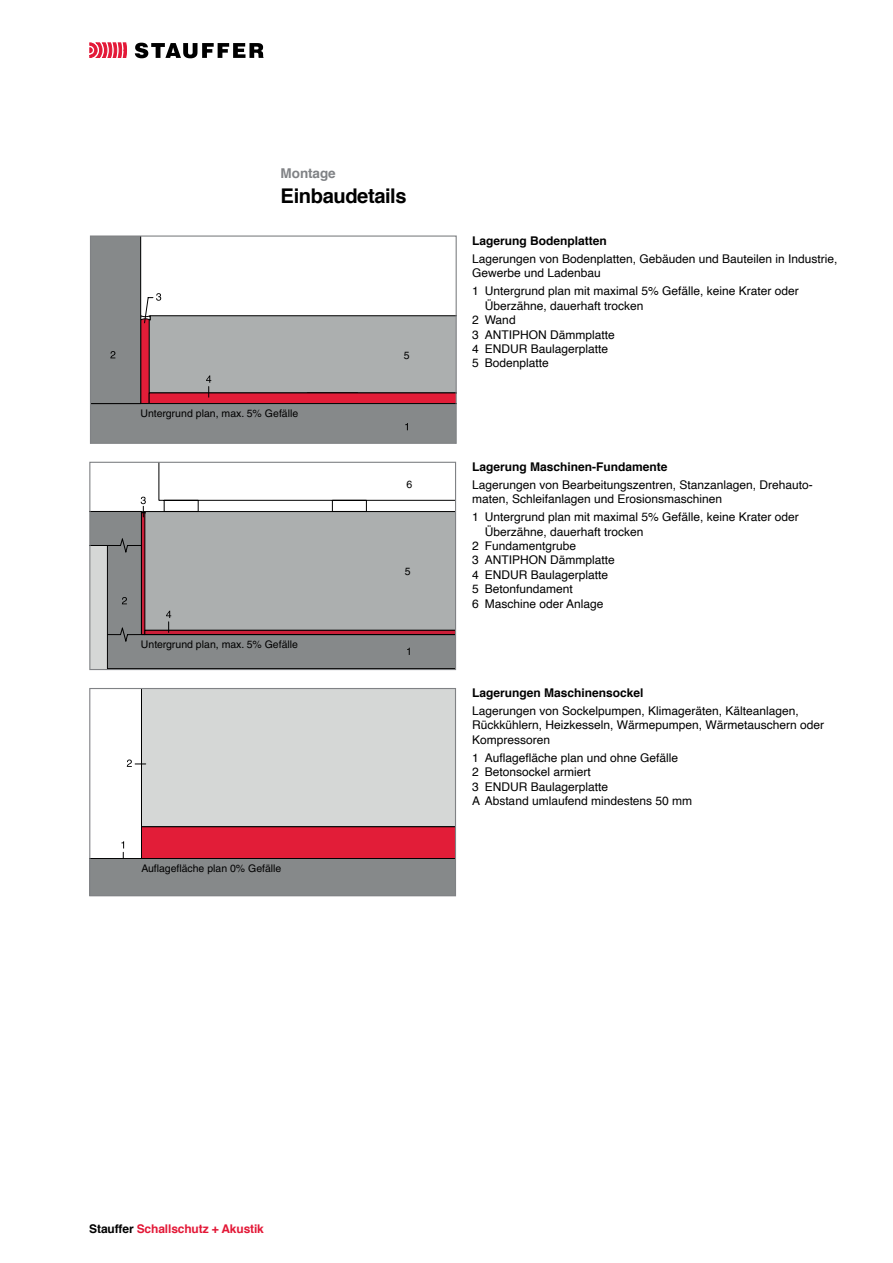
<style>
.page{position:relative;width:893px;height:1263px;background:#fff}
.page>*{position:absolute;margin:0;border:0;box-sizing:border-box;transform-origin:0 0}
.Titel_1{font:700 20.25px "Helvetica";letter-spacing:-.02em;color:#000}
.Dokumententitel{font:700 13.5px "Helvetica";letter-spacing:-.005em;color:#808285}
.Legende{font:12px/14.4px "Helvetica";color:#000}
.Legende_Titel{font:700 12px "Helvetica";color:#000}
.Fliesstext_Aufzählun{font:12px "Helvetica LT Std";color:#000}
.t1{font:700 12px "Helvetica";letter-spacing:-.01em;color:#e31837}
.t2{font:10.5px "Helvetica LT Std";color:#000}
.s1{color:#000}
</style>
<div class="page">
<svg style="left:89px;top:43px;width:38px;height:15px"></svg>
<svg style="left:135px;top:43px;width:129px;height:15px"></svg>
<svg style="left:91px;top:464px;width:363px;height:204px"></svg>
<svg style="left:407px;top:648px;width:3px;height:7px"></svg>
<svg style="left:107px;top:497px;width:347px;height:145px;background:#a8a6a7"></svg>
<div style="left:89px;top:462px;width:367px;height:208px;border:1px solid #808285"></div>
<svg style="left:92px;top:237px;width:363px;height:205px"></svg>
<div style="left:90px;top:235px;width:367px;height:209px;border:1px solid #808285"></div>
<div style="left:126px;top:690px;width:328px;height:136px;background:#d5d7d6"></div>
<svg style="left:127px;top:759px;width:19px;height:8px"></svg>
<svg style="left:91px;top:826px;width:363px;height:33px;background:#d7394f"></svg>
<hr style="left:141px;top:827px;width:1px;height:32px;background:#000">
<div style="left:90px;top:859px;width:365px;height:37px;background:#86898a"></div>
<div style="left:89px;top:688px;width:367px;height:208px;border:1px solid #808285"></div>
<p class="Dokumententitel" style="left:281px;top:162px;width:57px">Montage</p>
<p class="Titel_1" style="left:281px;top:179px;width:128px">Einbaudetails</p>
<p class="t2" style="left:141px;top:407px;width:159px">Untergrund plan, max. 5% Gefälle</p>
<p class="t2" style="left:141px;top:638px;width:159px">Untergrund plan, max. 5% Gefälle</p>
<p class="t2" style="left:141px;top:862px;width:142px">Auflagefläche plan 0% Gefälle</p>
<p class="t2" style="left:404px;top:349px;width:7px">5</p>
<p class="t2" style="left:406px;top:479px;width:7px">6</p>
<p class="t2" style="left:405px;top:565px;width:7px">5</p>
<p class="Legende_Titel" style="left:472px;top:231px;width:136px">Lagerung Bodenplatten</p>
<p class="Legende" style="left:472px;top:252px;width:367px">Lagerungen von Bodenplatten, Gebäuden und Bauteilen in Industrie,<br>Gewerbe und Ladenbau</p>
<p class="Legende" style="left:485px;top:284px;width:316px;text-indent:-13px">1 Untergrund plan mit maximal 5% Gefälle, keine Krater oder<br>Überzähne, dauerhaft trocken</p>
<p class="Legende" style="left:472px;top:313px;width:45px">2 Wand</p>
<p class="Legende" style="left:472px;top:328px;width:144px">3 ANTIPHON Dämmplatte</p>
<p class="Legende" style="left:472px;top:342px;width:138px">4 ENDUR Baulagerplatte</p>
<p class="Legende" style="left:472px;top:356px;width:78px">5 Bodenplatte</p>
<p class="Legende_Titel" style="left:472px;top:457px;width:197px">Lagerung Maschinen-Fundamente</p>
<p class="Legende" style="left:472px;top:478px;width:342px">Lagerungen von Bearbeitungszentren, Stanzanlagen, Drehauto&shy;maten, Schleifanlagen und Erosionsmaschinen</p>
<p class="Legende" style="left:485px;top:510px;width:316px;text-indent:-13px">1 Untergrund plan mit maximal 5% Gefälle, keine Krater oder<br>Überzähne, dauerhaft trocken</p>
<p class="Legende" style="left:472px;top:539px;width:106px">2 Fundamentgrube</p>
<p class="Legende" style="left:472px;top:553px;width:144px">3 ANTIPHON Dämmplatte</p>
<p class="Legende" style="left:472px;top:568px;width:138px">4 ENDUR Baulagerplatte</p>
<p class="Legende" style="left:472px;top:582px;width:102px">5 Betonfundament</p>
<p class="Legende" style="left:472px;top:596px;width:133px">6 Maschine oder Anlage</p>
<p class="Legende_Titel" style="left:472px;top:683px;width:173px">Lagerungen Maschinensockel</p>
<p class="Legende" style="left:472px;top:704px;width:354px">Lagerungen von Sockelpumpen, Klimageräten, Kälteanlagen,<br>Rückkühlern, Heizkesseln, Wärmepumpen, Wärmetauschern oder<br>Kompressoren</p>
<p class="Legende" style="left:472px;top:751px;width:208px">1 Auflagefläche plan und ohne Gefälle</p>
<p class="Legende" style="left:472px;top:765px;width:120px">2 Betonsockel armiert</p>
<p class="Legende" style="left:472px;top:779px;width:138px">3 ENDUR Baulagerplatte</p>
<p class="Fliesstext_Aufzählun" style="left:472px;top:794px;width:222px">A Abstand umlaufend mindestens 50 mm</p>
<p class="t1" style="left:89px;top:1219px;width:176px"><span class="s1">Stauffer</span> Schallschutz + Akustik</p>
</div>
